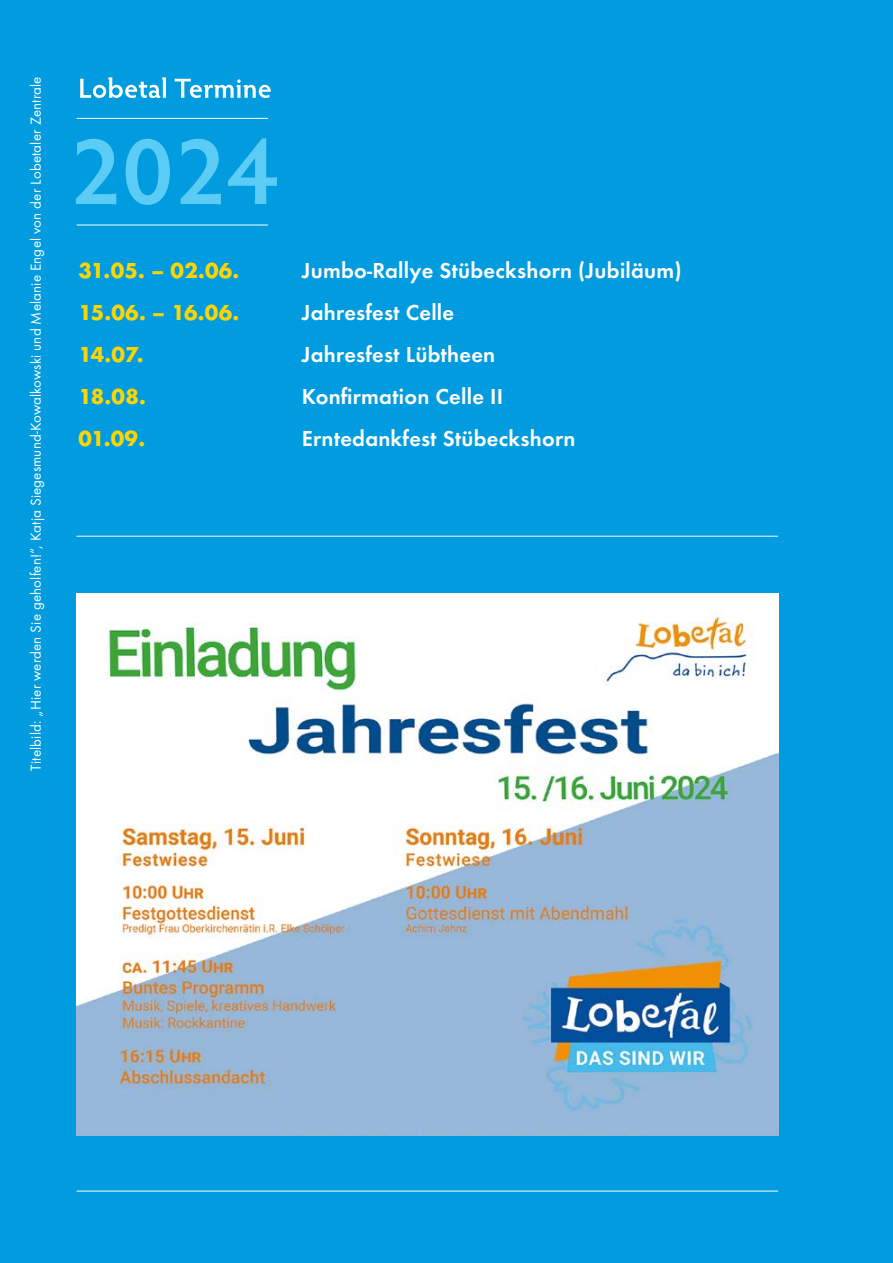
<style>
.page{position:relative;width:893px;height:1263px;background:#009cdf}
.page>*{position:absolute;margin:0;border:0;box-sizing:border-box;transform-origin:0 0}
.t1{font:600 22.5px "Function";letter-spacing:.01em;color:#fff}
.t2{font:700 22.5px "Function";letter-spacing:.005em;color:#fed503}
.t3{font:15px "Function";letter-spacing:.01em;color:#fff}
</style>
<div class="page">
<svg style="left:76px;top:138px;width:201px;height:67px"></svg>
<svg style="left:80px;top:77px;width:191px;height:21px"></svg>
<hr style="left:77px;top:536px;width:701px;height:1px;background:#fff">
<hr style="left:77px;top:1191px;width:701px;height:1px;background:#fff">
<hr style="left:77px;top:118px;width:191px;height:1px;background:#fff">
<hr style="left:77px;top:225px;width:191px;height:1px;background:#fff">
<img style="left:77px;top:593px;width:701px;height:542px">
<p class="t3" style="left:28px;top:770px;width:695px;rotate:-90deg">Titelbild: „Hier werden Sie geholfen!“, Katja Siegesmund-Kowalkowski und Melanie Engel von der Lobetaler Zentrale</p>
<p class="t2" style="left:78px;top:258px;width:163px">31.05. – 02.06.</p>
<p class="t1" style="left:302px;top:258px;width:381px">Jumbo-Rallye Stübeckshorn (Jubiläum)</p>
<p class="t2" style="left:78px;top:300px;width:162px">15.06. – 16.06.</p>
<p class="t1" style="left:302px;top:300px;width:154px">Jahresfest Celle</p>
<p class="t2" style="left:78px;top:342px;width:67px">14.07.</p>
<p class="t1" style="left:302px;top:342px;width:195px">Jahresfest Lübtheen</p>
<p class="t2" style="left:78px;top:384px;width:69px">18.08.</p>
<p class="t1" style="left:302px;top:384px;width:203px">Konfirmation Celle II</p>
<p class="t2" style="left:78px;top:426px;width:68px">01.09.</p>
<p class="t1" style="left:302px;top:426px;width:275px">Erntedankfest Stübeckshorn</p>
</div>
